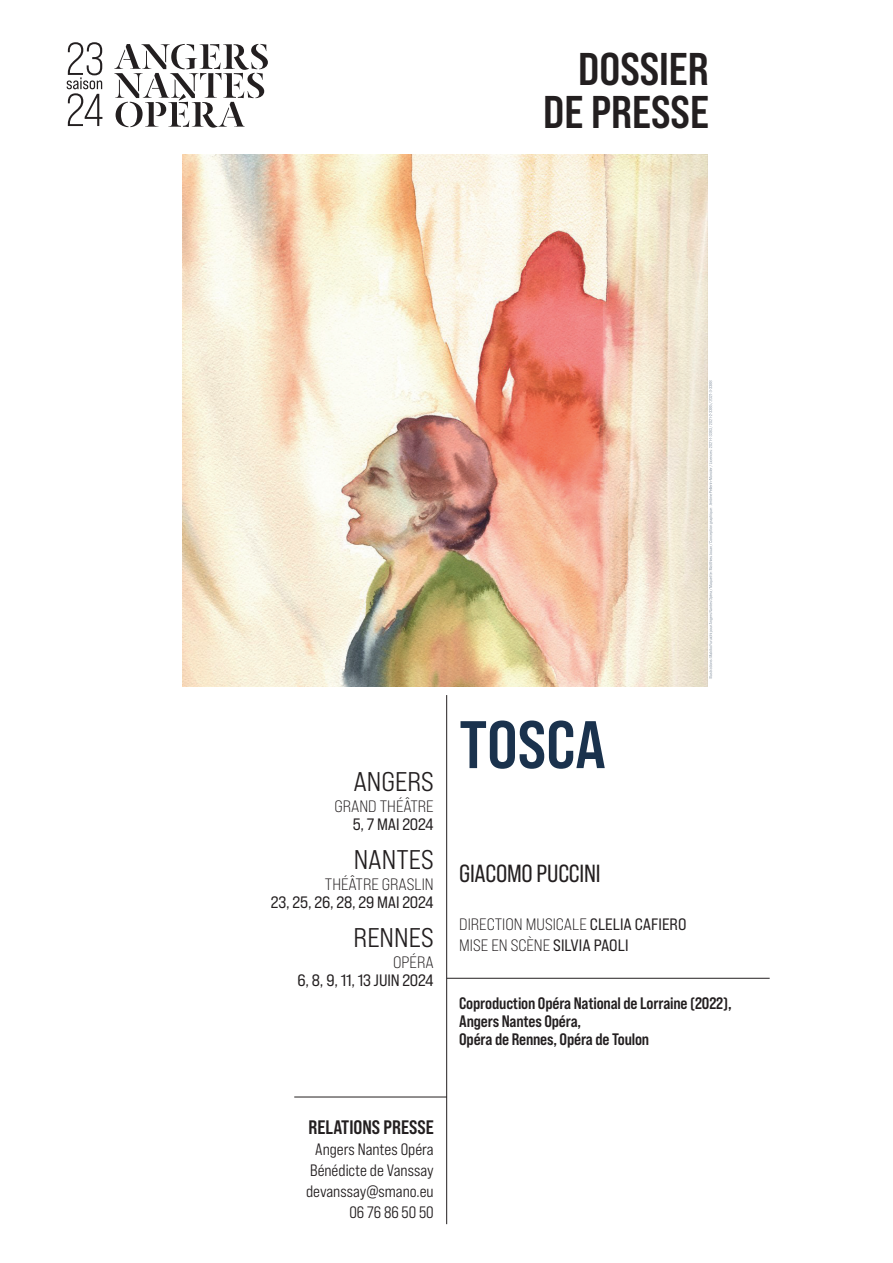
<style>
.page{position:relative;width:893px;height:1263px;background:#fff}
.page>*{position:absolute;margin:0;border:0;box-sizing:border-box;transform-origin:0 0}
.t1{font:67.05px "Bebas Neue Pro Sm E Bd";color:#1a324d}
.t2{font:45.9px/42.8px "Bebas Neue Pro Sm E Bd";color:#231f20;text-align:right}
.t3{font:27px "Bebas Neue Pro Exp Md";color:#231f20}
.t4{font:24.75px "Bebas Neue Pro Sm E Rg";letter-spacing:-.01em;color:#231f20}
.t5{font:19.5px "Bebas Neue Pro Sm E Bd";color:#231f20}
.t6{font:16.65px/18px "Bebas Neue Pro Sm E Bd";letter-spacing:-.01em;color:#231f20}
.t7{font:16.5px/21px "Bebas Neue Pro Exp Bk";color:#231f20}
.t8{font:16.5px/21px "Bebas Neue Pro Sm E Md";color:#231f20;text-align:right}
.t9{font:16.5px "Bebas Neue Pro Exp Rg";letter-spacing:-.01em;color:#231f20}
.s1{font-family:"Bebas Neue Pro Exp Rg"}
</style>
<div class="page">
<img style="left:183px;top:154px;width:525px;height:533px">
<hr style="left:446px;top:695px;width:1px;height:529px;background:#231f20">
<hr style="left:294px;top:1097px;width:153px;height:1px;background:#231f20">
<hr style="left:447px;top:978px;width:323px;height:1px;background:#231f20">
<svg style="left:114px;top:44px;width:154px;height:84px"></svg>
<svg style="left:67px;top:42px;width:35px;height:84px"></svg>
<svg style="left:709px;top:381px;width:4px;height:297px"></svg>
<h2 class="t2" style="left:543px;top:47px;width:167px">DOSSIER<br>DE PRESSE</h2>
<h3 class="t3" style="left:353px;top:765px;width:82px">ANGERS</h3>
<p class="t7" style="left:334px;top:795px;width:101px">GRAND THÉÂTRE</p>
<p class="t9" style="left:353px;top:814px;width:83px">5, 7 MAI 2024</p>
<h3 class="t3" style="left:354px;top:843px;width:82px">NANTES</h3>
<p class="t7" style="left:325px;top:873px;width:110px">THÉÂTRE GRASLIN</p>
<p class="t9" style="left:271px;top:892px;width:164px">23, 25, 26, 28, 29 MAI 2024</p>
<h3 class="t3" style="left:354px;top:921px;width:82px">RENNES</h3>
<p class="t7" style="left:393px;top:951px;width:42px">OPÉRA</p>
<p class="t9" style="left:297px;top:970px;width:138px">6, 8, 9, 11, 13 JUIN 2024</p>
<h1 class="t1" style="left:459px;top:705px;width:148px">TOSCA</h1>
<h3 class="t4" style="left:459px;top:858px;width:143px">GIACOMO PUCCINI</h3>
<p class="t7" style="left:459px;top:913px;width:229px">DIRECTION MUSICALE <span class="s1">CLELIA CAFIERO<br></span>MISE EN SCÈNE <span class="s1">SILVIA PAOLI</span></p>
<p class="t6" style="left:459px;top:993px;width:274px">Coproduction Opéra National de Lorraine (2022),<br>Angers Nantes Opéra,<br>Opéra de Rennes, Opéra de Toulon</p>
<p class="t5" style="left:309px;top:1115px;width:127px">RELATIONS PRESSE</p>
<p class="t8" style="left:306px;top:1138px;width:129px">Angers Nantes Opéra<br>Bénédicte de Vanssay devanssay@smano.eu<br>06 76 86 50 50</p>
</div>
